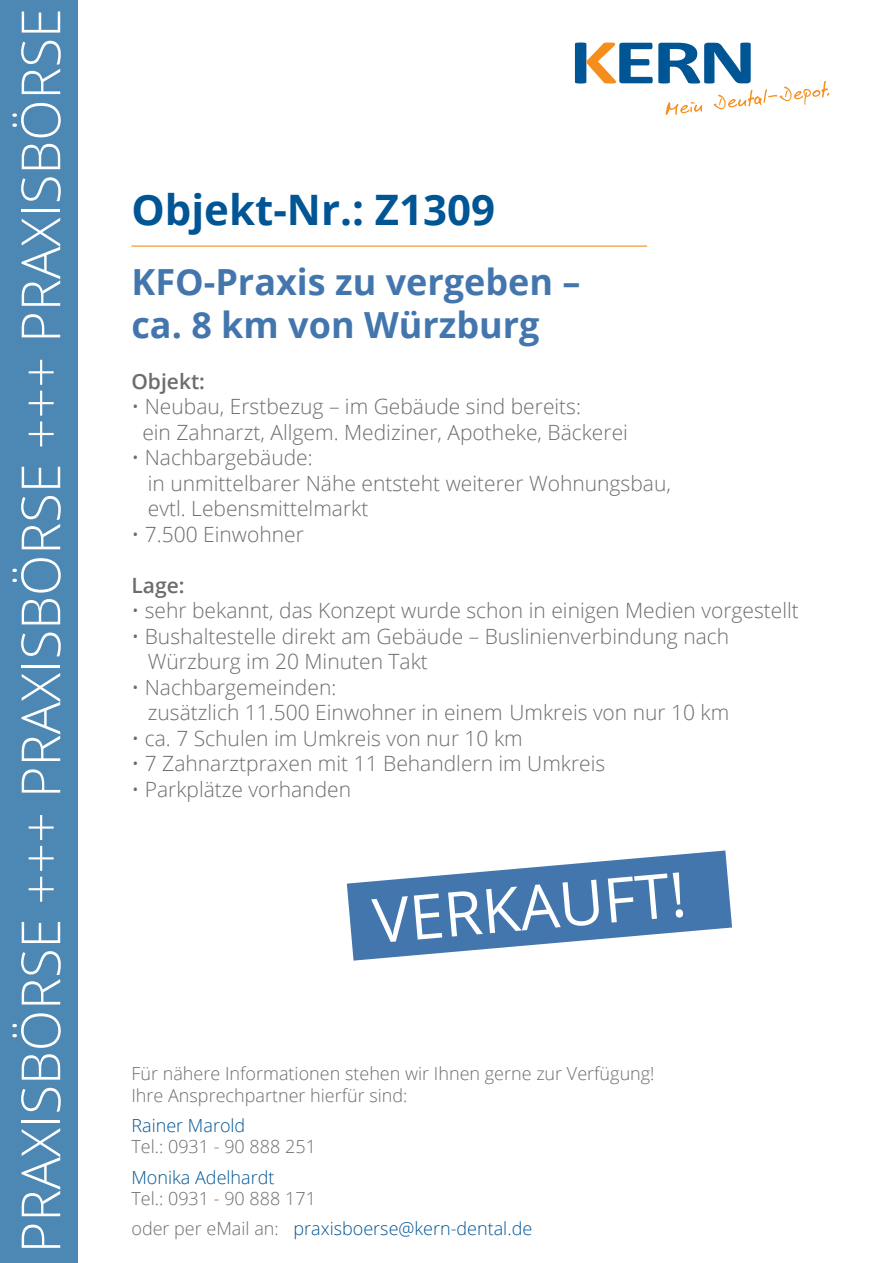
<style>
.page{position:relative;width:893px;height:1263px;background:#fff}
.page>*{position:absolute;margin:0;border:0;box-sizing:border-box;transform-origin:0 0}
.t1{font:61.8px "Open Sans";color:#fff}
.t2{font:300 54px "Open Sans";color:#fff}
.t3{font:700 42px "Open Sans";color:#005595}
.t4{font:700 36px/42px "Open Sans";color:#4476ae}
.t5{font:300 21px/25.5px "Open Sans";color:#6c6d70}
.t6{font:600 21px "Open Sans";color:#6c6d70}
.t7{font:300 18px/21.6px "Open Sans";color:#6c6d70}
.t8{font:300 18px "Open Sans";color:#005595}
.s1{color:#005595}
</style>
<div class="page">
<div style="left:0;top:0;width:78px;height:1263px;background:#4d88b5"></div>
<svg style="left:575px;top:43px;width:254px;height:72px"></svg>
<hr style="left:131px;top:245px;width:516px;height:2px;background:#f68e1e">
<svg style="left:347px;top:850px;width:385px;height:111px"></svg>
<h2 class="t2" style="left:4px;top:1253px;width:1246px;rotate:-90deg">PRAXISBÖRSE +++ PRAXISBÖRSE +++ PRAXISBÖRSE</h2>
<h3 class="t3" style="left:131px;top:180px;width:365px">Objekt-Nr.: Z1309</h3>
<h3 class="t4" style="left:131px;top:260px;width:451px">KFO-Praxis zu vergeben – ca. 8 km von Würzburg</h3>
<p class="t6" style="left:131px;top:367px;width:75px">Objekt:</p>
<p class="t5" style="left:142px;top:393px;width:487px;text-indent:-11px">• Neubau, Erstbezug – im Gebäude sind bereits:<br>ein Zahnarzt, Allgem. Mediziner, Apotheke, Bäckerei</p>
<p class="t5" style="left:148px;top:444px;width:525px;text-indent:-16px">• Nachbargebäude:<br>in unmittelbarer Nähe entsteht weiterer Wohnungsbau, evtl. Lebensmittelmarkt</p>
<p class="t5" style="left:131px;top:521px;width:174px">• 7.500 Einwohner</p>
<p class="t6" style="left:131px;top:571px;width:55px">Lage:</p>
<p class="t5" style="left:131px;top:597px;width:669px">• sehr bekannt, das Konzept wurde schon in einigen Medien vorgestellt</p>
<p class="t5" style="left:148px;top:623px;width:583px;text-indent:-16px">• Bushaltestelle direkt am Gebäude – Buslinienverbindung nach<br>Würzburg im 20 Minuten Takt</p>
<p class="t5" style="left:148px;top:674px;width:583px;text-indent:-16px">• Nachbargemeinden:<br>zusätzlich 11.500 Einwohner in einem Umkreis von nur 10 km</p>
<p class="t5" style="left:131px;top:725px;width:393px">• ca. 7 Schulen im Umkreis von nur 10 km</p>
<p class="t5" style="left:131px;top:750px;width:475px">• 7 Zahnarztpraxen mit 11 Behandlern im Umkreis</p>
<p class="t5" style="left:131px;top:776px;width:221px">• Parkplätze vorhanden</p>
<h1 class="t1" style="left:369px;top:879px;width:316px;rotate:-5deg">VERKAUFT!</h1>
<p class="t7" style="left:131px;top:1062px;width:525px">Für nähere Informationen stehen wir Ihnen gerne zur Verfügung!<br>Ihre Ansprechpartner hierfür sind:</p>
<p class="t8" style="left:131px;top:1113px;width:115px">Rainer Marold</p>
<p class="t7" style="left:131px;top:1135px;width:186px">Tel.: 0931 - 90 888 251</p>
<p class="t8" style="left:131px;top:1164px;width:145px">Monika Adelhardt</p>
<p class="t7" style="left:131px;top:1183px;width:402px;line-height:30.2px">Tel.: 0931 - 90 888 171<br>oder per eMail an: <span class="s1">praxisboerse@kern-dental.de</span></p>
</div>
